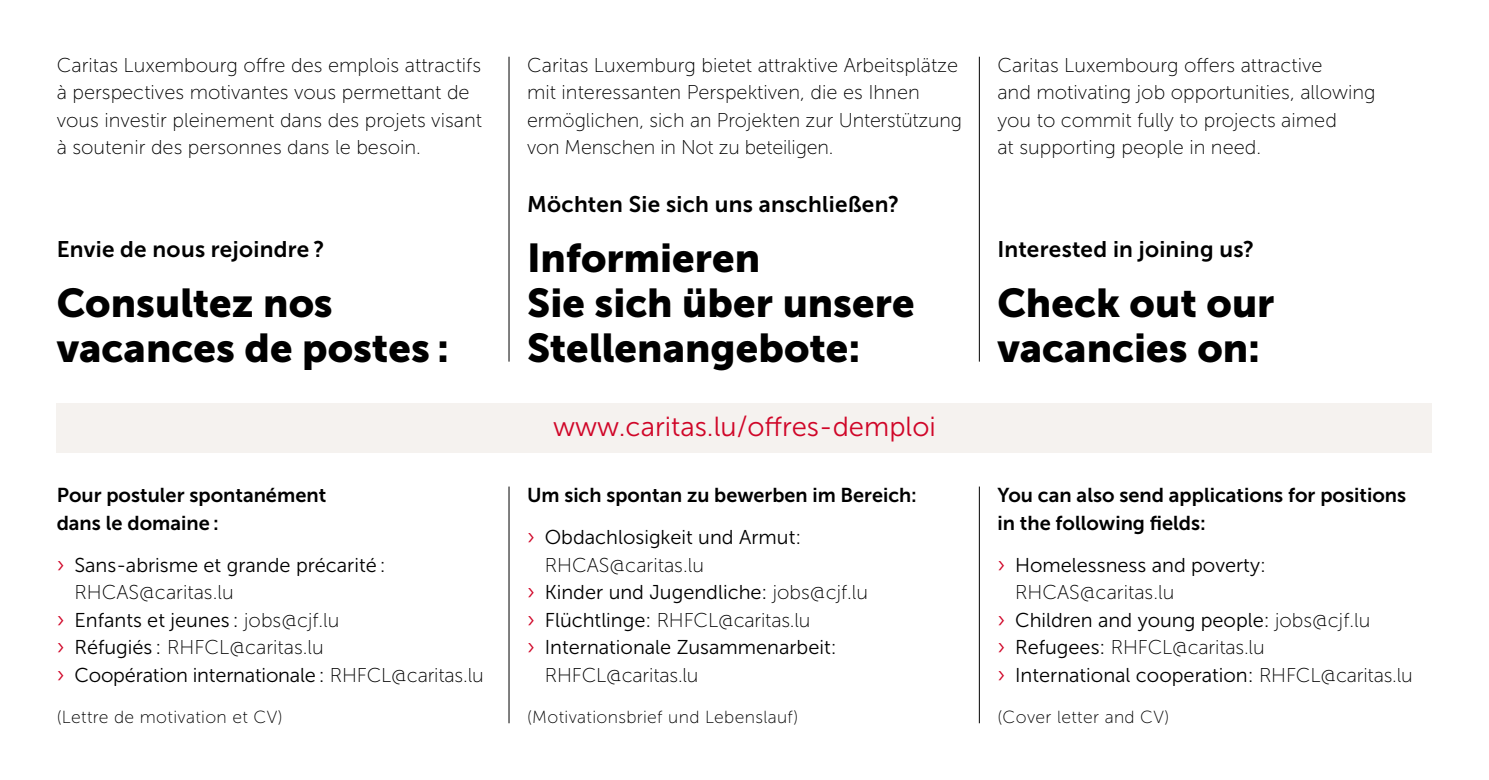
<style>
.page{position:relative;width:1489px;height:780px;background:#fff}
.page>*{position:absolute;margin:0;border:0;box-sizing:border-box;transform-origin:0 0}
.t1{font:40px/45px "Museo Sans 900";color:#000}
.t2{font:27.5px "Museo Sans 300";color:#d00628}
.t3{font:22.5px "Museo Sans 700";letter-spacing:.015em;color:#000}
.t4{font:20px/27.5px "Museo Sans 100";color:#000}
.t5{font:20px "Museo Sans 300";color:#000}
.t6{font:20px/27.5px "Museo Sans 700";color:#000}
.t7{font:17.5px "Museo Sans 100";letter-spacing:.02em;color:#000}
.s1{font-size:22.5px;color:#d00628}
.s2{font-family:"Museo Sans 100"}
.s3{font-family:"Museo Sans 300";font-size:22.5px;color:#d00628}
.s4{font-family:"Museo Sans 300"}
</style>
<div class="page">
<hr style="left:508px;top:57px;width:1px;height:304px;background:#000">
<hr style="left:508px;top:486px;width:1px;height:237px;background:#000">
<hr style="left:978px;top:57px;width:1px;height:304px;background:#000">
<hr style="left:978px;top:486px;width:1px;height:237px;background:#000">
<div style="left:57px;top:403px;width:1374px;height:49px;background:#f5f2ef"></div>
<p class="t4" style="left:57px;top:51px;width:427px">Caritas Luxembourg offre des emplois attractifs à perspectives motivantes vous permettant de vous investir pleinement dans des projets visant à soutenir des personnes dans le besoin.</p>
<p class="t3" style="left:57px;top:237px;width:269px">Envie de nous rejoindre ?</p>
<h1 class="t1" style="left:57px;top:280px;width:394px">Consultez nos vacances de postes :</h1>
<p class="t6" style="left:57px;top:481px;width:271px">Pour postuler spontanément dans le domaine :</p>
<p class="t5" style="left:57px;top:554px;width:330px"><span class="s1">›</span> Sans-abrisme et grande précarité :</p>
<p class="t4" style="left:74px;top:578px;width:161px">RHCAS@caritas.lu</p>
<p class="t5" style="left:57px;top:609px;width:284px"><span class="s1">›</span> Enfants et jeunes : <span class="s2">jobs@cjf.lu</span></p>
<p class="t4" style="left:57px;top:633px;width:268px"><span class="s3">›</span> <span class="s4">Réfugiés :</span> RHFCL@caritas.lu</p>
<p class="t5" style="left:57px;top:664px;width:428px"><span class="s1">›</span> Coopération internationale : <span class="s2">RHFCL@caritas.lu</span></p>
<p class="t7" style="left:57px;top:708px;width:227px">(Lettre de motivation et CV)</p>
<p class="t4" style="left:527px;top:51px;width:436px">Caritas Luxemburg bietet attraktive Arbeitsplätze mit interessanten Perspektiven, die es Ihnen ermöglichen, sich an Projekten zur Unterstützung von Menschen in Not zu beteiligen.</p>
<p class="t4" style="left:997px;top:51px;width:380px">Caritas Luxembourg offers attractive<br>and motivating job opportunities, allowing you to commit fully to projects aimed<br>at supporting people in need.</p>
<p class="t3" style="left:527px;top:192px;width:373px">Möchten Sie sich uns anschließen?</p>
<h1 class="t1" style="left:527px;top:235px;width:389px">Informieren<br>Sie sich über unsere<br>Stellenangebote:</h1>
<p class="t3" style="left:997px;top:237px;width:258px">Interested in joining us?</p>
<h1 class="t1" style="left:997px;top:280px;width:278px">Check out our vacancies on:</h1>
<h2 class="t2" style="left:553px;top:412px;width:384px">www.caritas.lu/offres-demploi</h2>
<p class="t6" style="left:527px;top:481px;width:391px">Um sich spontan zu bewerben im Bereich:</p>
<p class="t5" style="left:527px;top:526px;width:276px"><span class="s1">›</span> Obdachlosigkeit und Armut:</p>
<p class="t4" style="left:544px;top:551px;width:161px">RHCAS@caritas.lu</p>
<p class="t5" style="left:527px;top:581px;width:342px"><span class="s1">›</span> Kinder und Jugendliche: <span class="s2">jobs@cjf.lu</span></p>
<p class="t4" style="left:527px;top:606px;width:285px"><span class="s3">›</span> <span class="s4">Flüchtlinge:</span> RHFCL@caritas.lu</p>
<p class="t5" style="left:527px;top:636px;width:311px"><span class="s1">›</span> Internationale Zusammenarbeit:</p>
<p class="t4" style="left:544px;top:661px;width:155px">RHFCL@caritas.lu</p>
<p class="t7" style="left:527px;top:708px;width:273px">(Motivationsbrief und Lebenslauf)</p>
<p class="t6" style="left:997px;top:481px;width:410px">You can also send applications for positions in the following fields:</p>
<p class="t5" style="left:997px;top:554px;width:270px"><span class="s1">›</span> Homelessness and poverty:</p>
<p class="t4" style="left:1015px;top:578px;width:161px">RHCAS@caritas.lu</p>
<p class="t5" style="left:997px;top:609px;width:374px"><span class="s1">›</span> Children and young people: <span class="s2">jobs@cjf.lu</span></p>
<p class="t4" style="left:997px;top:633px;width:269px"><span class="s3">›</span> <span class="s4">Refugees:</span> RHFCL@caritas.lu</p>
<p class="t5" style="left:997px;top:664px;width:417px"><span class="s1">›</span> International cooperation: <span class="s2">RHFCL@caritas.lu</span></p>
<p class="t7" style="left:997px;top:708px;width:174px">(Cover letter and CV)</p>
</div>
